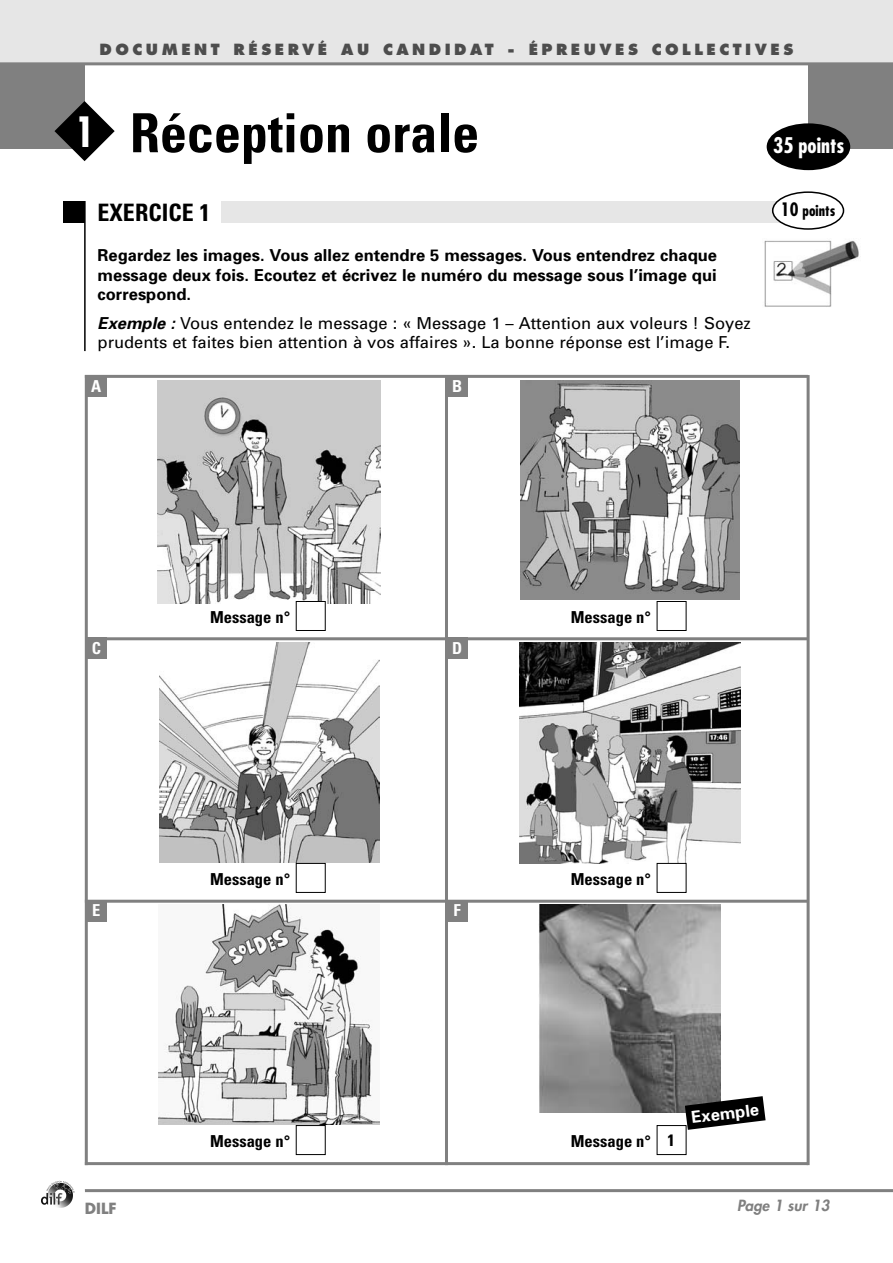
<style>
.page{position:relative;width:893px;height:1263px;background:#fff}
.page>*{position:absolute;margin:0;border:0;box-sizing:border-box;transform-origin:0 0}
.t1{font:700 condensed 54px "Univers";color:#000}
.t2{font:700 condensed 40.65px "Futura";color:#fff}
.t3{font:700 condensed 24px "Univers";color:#000}
.t4{font:700 condensed 21px "Futura";color:#fff}
.t5{font:700 16.5px/19.5px "Univers";color:#000;text-align:justify}
.t6{font:16.5px/19.5px "Univers";color:#000}
.t7{font:700 condensed 16.5px "Univers";color:#000}
.t8{font:700 16.5px "Univers";color:#fff}
.t9{font:700 condensed 16.5px "Univers";color:#fff}
.t10{font:800 15px "Futura";letter-spacing:.235em;color:#4d4d4d}
.t11{font:italic 800 15px "Futura";color:#808080}
.t12{font:700 condensed 15px "Futura";color:#000}
.t13{font:700 15px "Futura";color:#808080}
.s1{font-weight:700;font-style:italic}
.s2{font-size:18px}
</style>
<div class="page">
<img style="left:158px;top:380px;width:222px;height:223px">
<img style="left:159px;top:642px;width:220px;height:220px">
<img style="left:158px;top:904px;width:221px;height:221px">
<div style="left:296px;top:601px;width:29px;height:30px;border:1px solid #000"></div>
<div style="left:86px;top:376px;width:21px;height:21px;background:#808080"></div>
<div style="left:296px;top:863px;width:29px;height:30px;border:1px solid #000"></div>
<div style="left:86px;top:638px;width:21px;height:21px;background:#808080"></div>
<div style="left:296px;top:1125px;width:29px;height:30px;border:1px solid #000"></div>
<div style="left:86px;top:900px;width:21px;height:21px;background:#808080"></div>
<img style="left:520px;top:380px;width:220px;height:219px">
<img style="left:519px;top:642px;width:221px;height:221px">
<div style="left:0;top:0;width:892px;height:64px;background:#e6e6e6"></div>
<hr style="left:85px;top:1189px;width:807px;height:3px;background:#808080">
<hr style="left:0;top:62px;width:892px;height:3px;background:#808080">
<img style="left:41px;top:1180px;width:34px;height:28px">
<div style="left:808px;top:64px;width:84px;height:85px;background:#808080"></div>
<div style="left:0;top:64px;width:85px;height:85px;background:#808080"></div>
<div style="left:221px;top:201px;width:587px;height:21px;background:#e6e6e6"></div>
<svg style="left:772px;top:191px;width:72px;height:39px"></svg>
<div style="left:64px;top:201px;width:21px;height:21px;background:#000"></div>
<hr style="left:84px;top:201px;width:2px;height:150px;background:#000">
<div style="left:766px;top:123px;width:84px;height:47px;background:#000;border-radius:50%"></div>
<svg style="left:54px;top:101px;width:61px;height:60px"></svg>
<img style="left:764px;top:240px;width:95px;height:67px">
<hr style="left:445px;top:375px;width:3px;height:790px;background:#808080">
<div style="left:656px;top:601px;width:30px;height:30px;border:1px solid #000"></div>
<div style="left:446px;top:376px;width:22px;height:21px;background:#808080"></div>
<div style="left:656px;top:863px;width:30px;height:30px;border:1px solid #000"></div>
<div style="left:446px;top:638px;width:22px;height:21px;background:#808080"></div>
<img style="left:539px;top:904px;width:181px;height:208px">
<div style="left:656px;top:1125px;width:30px;height:30px;border:1px solid #000"></div>
<div style="left:446px;top:900px;width:22px;height:21px;background:#808080"></div>
<hr style="left:85px;top:900px;width:723px;height:3px;background:#808080">
<hr style="left:85px;top:1162px;width:723px;height:3px;background:#808080">
<hr style="left:85px;top:375px;width:3px;height:790px;background:#808080">
<hr style="left:806px;top:375px;width:3px;height:790px;background:#808080">
<hr style="left:85px;top:375px;width:723px;height:3px;background:#808080">
<hr style="left:90px;top:637px;width:718px;height:3px;background:#808080">
<svg style="left:684px;top:1096px;width:81px;height:34px"></svg>
<p class="t10" style="left:100px;top:43px;width:695px">DOCUMENT RÉSERVÉ AU CANDIDAT - ÉPREUVES COLLECTIVES</p>
<h2 class="t2" style="left:75px;top:114px;width:21px">1</h2>
<h1 class="t1" style="left:130px;top:113px;width:351px">Réception orale</h1>
<h3 class="t3" style="left:98px;top:204px;width:114px">EXERCICE 1</h3>
<p class="t5" style="left:98px;top:247px;width:621px">Regardez les images. Vous allez entendre 5 messages. Vous entendrez chaque message deux fois. Ecoutez et écrivez le numéro du message sous l’image qui correspond.</p>
<p class="t6" style="left:98px;top:315px;width:654px"><span class="s1">Exemple :</span> Vous entendez le message : « Message 1 – Attention aux voleurs ! Soyez prudents et faites bien attention à vos affaires ». La bonne réponse est l’image F.</p>
<p class="t4" style="left:773px;top:136px;width:73px">35 points</p>
<p class="t12" style="left:780px;top:204px;width:56px"><span class="s2">10</span> points</p>
<p class="t9" style="left:91px;top:381px;width:12px">A</p>
<p class="t9" style="left:452px;top:381px;width:12px">B</p>
<p class="t7" style="left:210px;top:611px;width:82px">Message n°</p>
<p class="t7" style="left:571px;top:611px;width:82px">Message n°</p>
<p class="t9" style="left:92px;top:642px;width:11px">C</p>
<p class="t9" style="left:452px;top:642px;width:12px">D</p>
<p class="t7" style="left:210px;top:873px;width:82px">Message n°</p>
<p class="t7" style="left:571px;top:873px;width:82px">Message n°</p>
<p class="t9" style="left:92px;top:905px;width:10px">E</p>
<p class="t9" style="left:453px;top:905px;width:9px">F</p>
<p class="t8" style="left:690px;top:1111px;width:69px;rotate:-7deg">Exemple</p>
<p class="t7" style="left:210px;top:1136px;width:82px">Message n°</p>
<p class="t7" style="left:571px;top:1136px;width:82px">Message n°</p>
<p class="t7" style="left:667px;top:1134px;width:9px">1</p>
<p class="t13" style="left:85px;top:1201px;width:33px">DILF</p>
<p class="t11" style="left:737px;top:1198px;width:94px">Page 1 sur 13</p>
</div>
